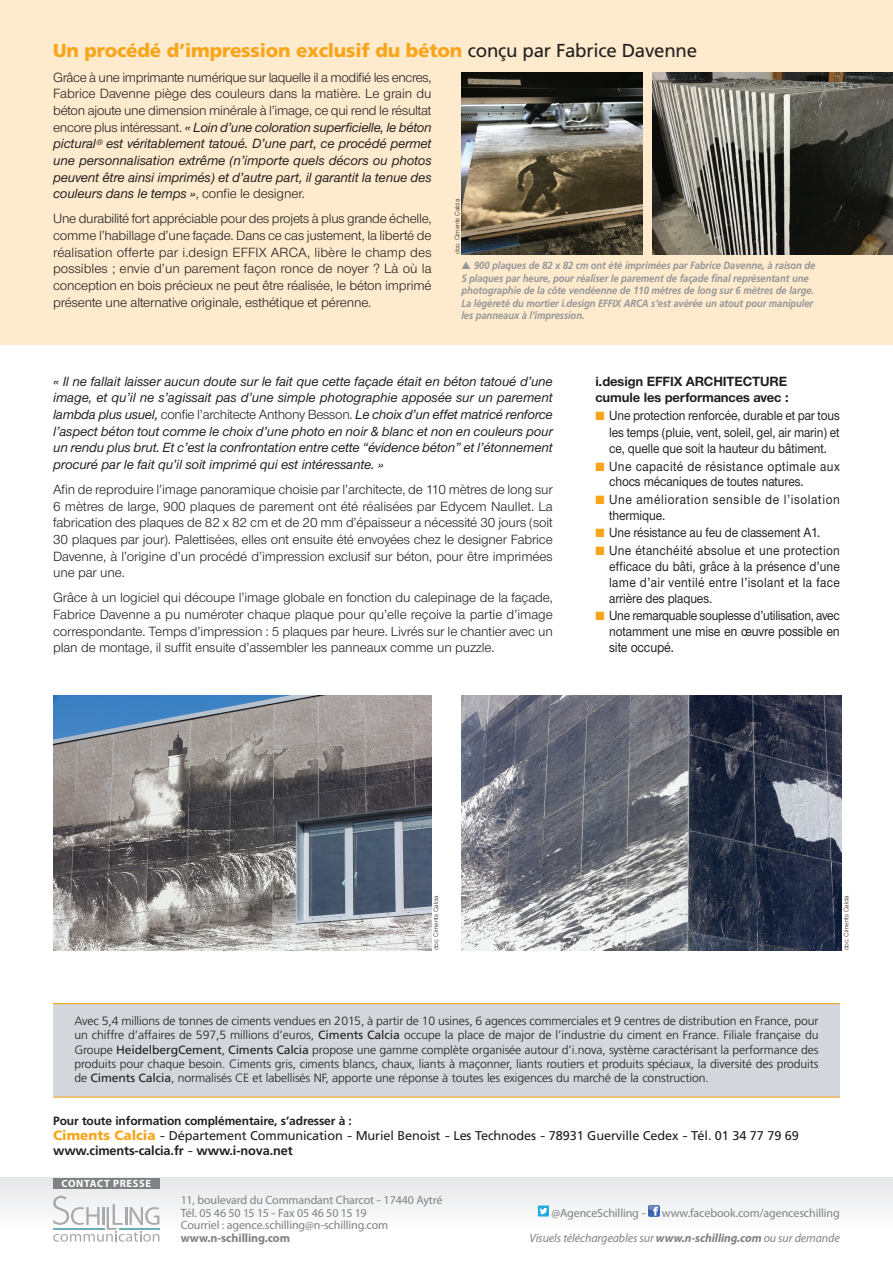
<style>
.page{position:relative;width:893px;height:1263px;background:#fff}
.page>*{position:absolute;margin:0;border:0;box-sizing:border-box;transform-origin:0 0}
.t1{font:900 18.75px "Frutiger";letter-spacing:-.01em;color:#f9a51b}
.t2{font:500 14.25px/15.9px "Nimbus San Nov T";letter-spacing:-.01em;color:#231f20;scale:.9 1}
.t3{font:13.8px/16.6px "Nimbus Sans Novus T";letter-spacing:-.01em;color:#231f20;text-align:justify}
.t4{font:italic 500 13.8px/16.6px "Nimbus San Nov T";letter-spacing:-.01em;color:#231f20;text-align:justify}
.t5{font:500 13.8px/15.9px "Nimbus San Nov T";letter-spacing:-.01em;color:#231f20;text-align:right;scale:.9 1}
.t6{font:500 13.8px/15.9px "Nimbus San Nov T";letter-spacing:.02em;color:#231f20;scale:.9 1}
.t7{font:700 13.8px/16.5px "Nimbus Sans Novus T";letter-spacing:-.01em;color:#231f20}
.t8{font:500 13.8px/15.9px "Nimbus San Nov T";letter-spacing:.05em;color:#231f20;scale:.9 1}
.t9{font:12.75px/15.3px "Frutiger";letter-spacing:-.01em;color:#231f20;scale:1.25 1}
.t10{font:300 12px/14.4px "Frutiger";letter-spacing:-.01em;color:#231f20;text-align:justify}
.t11{font:12px/12.6px "Myriad Pro";letter-spacing:-.01em;color:#808285}
.t12{font:italic 12px "Myriad";letter-spacing:-.01em;color:#808285}
.t13{font:700 12px "Frutiger";letter-spacing:-.01em;color:#231f20}
.t14{font:700 12px "Myriad Pro";letter-spacing:-.01em;color:#808285}
.t15{font:italic 700 10.5px/12.6px "Frutiger";letter-spacing:-.01em;color:#939598;scale:.9 1}
.t16{font:700 10.5px "Myriad Pro";letter-spacing:.06em;color:#fff}
.t17{font:6.75px "Nimbus Sans Novus T";letter-spacing:-.01em;color:#231f20}
.s1{font-weight:400;color:#231f20}
.s2{font-family:"Nimbus Sans Novus T";font-weight:400;font-style:normal}
.s3{color:#f9a51b}
.s4{font-size:13.8px}
.s5{font-weight:400}
.s6{font-weight:900;font-size:13.5px;color:#f9a51b}
.s7{font-weight:700}
.s8{font-family:"Myriad Pro";font-weight:700}
</style>
<div class="page">
<div style="left:0;top:0;width:893px;height:344px;background:#feeacc"></div>
<div style="left:53px;top:1003px;width:787px;height:94px;background:#d3d6da"></div>
<hr style="left:53px;top:1096px;width:787px;height:2px;background:#f9a51b">
<hr style="left:53px;top:1003px;width:787px;height:1px;background:#f9a51b">
<div style="left:0;top:1178px;width:893px;height:53px;background:#f1f2f3"></div>
<div style="left:53px;top:1178px;width:106px;height:10px;background:#808285"></div>
<svg style="left:53px;top:1196px;width:106px;height:46px"></svg>
<div style="left:538px;top:1205px;width:11px;height:11px;background:#24aae1"></div>
<svg style="left:540px;top:1208px;width:7px;height:6px"></svg>
<svg style="left:648px;top:1205px;width:11px;height:12px"></svg>
<img style="left:461px;top:72px;width:181px;height:182px">
<img style="left:653px;top:72px;width:240px;height:182px">
<img style="left:53px;top:695px;width:379px;height:255px">
<img style="left:461px;top:695px;width:381px;height:255px">
<h1 class="t1" style="left:53px;top:43px;width:645px">Un procédé d’impression exclusif du béton <span class="s1">conçu par Fabrice Davenne</span></h1>
<p class="t3" style="left:53px;top:69px;width:380px">Grâce à une imprimante numérique sur laquelle il a modifié les encres, Fabrice Davenne piège des couleurs dans la matière. Le grain du béton ajoute une dimension minérale à l’image, ce qui rend le résultat</p>
<p class="t4" style="left:53px;top:119px;width:380px"><span class="s2">encore plus intéressant.</span> « Loin d’une coloration superficielle, le béton pictural<sup>®</sup> est véritablement tatoué. D’une part, ce procédé permet une personnalisation extrême (n’importe quels décors ou photos peuvent être ainsi imprimés) et d’autre part, il garantit la tenue des couleurs dans le temps »<span class="s2">, confie le designer.</span></p>
<p class="t3" style="left:53px;top:210px;width:380px">Une durabilité fort appréciable pour des projets à plus grande échelle, comme l’habillage d’une façade. Dans ce cas justement, la liberté de réalisation offerte par i.design EFFIX ARCA, libère le champ des possibles ; envie d’un parement façon ronce de noyer ? Là où la conception en bois précieux ne peut être réalisée, le béton imprimé présente une alternative originale, esthétique et pérenne.</p>
<p class="t17" style="left:453px;top:254px;width:57px;rotate:-90deg">doc. Ciments Calcia</p>
<p class="t15" style="left:461px;top:260px;width:395px">▲ 900 plaques de 82 x 82 cm ont été imprimées par Fabrice Davenne, à raison de 5 plaques par heure, pour réaliser le parement de façade final représentant une photographie de la côte vendéenne de 110 mètres de long sur 6 mètres de large.<br>La légèreté du mortier i.design EFFIX ARCA s’est avérée un atout pour manipuler les panneaux à l’impression.</p>
<p class="t4" style="left:53px;top:372px;width:501px">« Il ne fallait laisser aucun doute sur le fait que cette façade était en béton tatoué d’une image, et qu’il ne s’agissait pas d’une simple photographie apposée sur un parement lambda plus usuel, <span class="s2">confie l’architecte Anthony Besson.</span> Le choix d’un effet matricé renforce l’aspect béton tout comme le choix d’une photo en noir &amp; blanc et non en couleurs pour un rendu plus brut. Et c’est la confrontation entre cette “évidence béton” et l’étonnement procuré par le fait qu’il soit imprimé qui est intéressante. »</p>
<p class="t3" style="left:53px;top:481px;width:501px">Afin de reproduire l’image panoramique choisie par l’architecte, de 110 mètres de long sur 6 mètres de large, 900 plaques de parement ont été réalisées par Edycem Naullet. La fabrication des plaques de 82 x 82 cm et de 20 mm d’épaisseur a nécessité 30 jours (soit 30 plaques par jour). Palettisées, elles ont ensuite été envoyées chez le designer Fabrice Davenne, à l’origine d’un procédé d’impression exclusif sur béton, pour être imprimées une par une.</p>
<p class="t3" style="left:53px;top:589px;width:501px">Grâce à un logiciel qui découpe l’image globale en fonction du calepinage de la façade, Fabrice Davenne a pu numéroter chaque plaque pour qu’elle reçoive la partie d’image correspondante. Temps d’impression : 5 plaques par heure. Livrés sur le chantier avec un plan de montage, il suffit ensuite d’assembler les panneaux comme un puzzle.</p>
<p class="t7" style="left:595px;top:373px;width:195px">i.design EFFIX ARCHITECTURE cumule les performances avec :</p>
<p class="t5" style="left:595px;top:406px;width:273px;line-height:17.5px"><span class="s3">■</span> Une protection renforcée, durable et par tous les temps (pluie, vent, soleil, gel, air marin) et</p>
<p class="t5" style="left:609px;top:440px;width:243px">ce, quelle que soit la hauteur du bâtiment.</p>
<p class="t6" style="left:609px;top:458px;width:258px;text-indent:-14px"><span class="s3">■</span> Une capacité de résistance optimale aux chocs mécaniques de toutes natures.</p>
<p class="t8" style="left:609px;top:491px;width:258px;text-indent:-14px"><span class="s3">■</span> Une amélioration sensible de l’isolation thermique.</p>
<p class="t5" style="left:595px;top:525px;width:252px"><span class="s3">■</span> Une résistance au feu de classement A1.</p>
<p class="t5" style="left:609px;top:542px;width:258px;text-align:justify;text-indent:-14px"><span class="s3">■</span> Une étanchéité absolue et une protection efficace du bâti, grâce à la présence d’une lame d’air ventilé entre l’isolant et la face arrière des plaques.</p>
<p class="t5" style="left:595px;top:607px;width:273px"><span class="s3">■</span> Une remarquable souplesse d’utilisation, avec</p>
<p class="t2" style="left:609px;top:623px;width:258px"><span class="s4">notamment une</span> mise en œuvre possible en site occupé.</p>
<p class="t17" style="left:432px;top:950px;width:57px;rotate:-90deg">doc. Ciments Calcia</p>
<p class="t17" style="left:842px;top:950px;width:57px;rotate:-90deg">doc. Ciments Calcia</p>
<p class="t10" style="left:74px;top:1014px;width:746px">Avec 5,4 millions de tonnes de ciments vendues en 2015, à partir de 10 usines, 6 agences commerciales et 9 centres de distribution en France, pour un chiffre d’affaires de 597,5 millions d’euros, <span class="s5">Ciments Calcia</span> occupe la place de major de l’industrie du ciment en France. Filiale française du Groupe <span class="s5">HeidelbergCement</span>, <span class="s5">Ciments Calcia</span> propose une gamme complète organisée autour d’i.nova, système caractérisant la performance des produits pour chaque besoin. Ciments gris, ciments blancs, chaux, liants à maçonner, liants routiers et produits spéciaux, la diversité des produits de <span class="s5">Ciments Calcia</span>, normalisés CE et labellisés NF, apporte une réponse à toutes les exigences du marché de la construction.</p>
<p class="t13" style="left:53px;top:1116px;width:300px">Pour toute information complémentaire, s’adresser à :</p>
<p class="t9" style="left:53px;top:1129px;width:598px"><span class="s6">Ciments Calcia</span> - Département Communication - Muriel Benoist - Les Technodes - 78931 Guerville Cedex - Tél. 01 34 77 79 69 <span class="s7">www.ciments-calcia.fr</span> - <span class="s7">www.i-nova.net</span></p>
<p class="t16" style="left:62px;top:1179px;width:91px">CONTACT PRESSE</p>
<p class="t11" style="left:181px;top:1194px;width:263px">11, boulevard du Commandant Charcot - 17440 Aytré<br>Tél. 05 46 50 15 15 - Fax 05 46 50 15 19</p>
<p class="t11" style="left:551px;top:1207px;width:96px">@AgenceSchilling -</p>
<p class="t11" style="left:662px;top:1207px;width:179px">www.facebook.com/agenceschilling</p>
<p class="t11" style="left:181px;top:1220px;width:209px">Courriel : agence.schilling@n-schilling.com</p>
<p class="t14" style="left:181px;top:1233px;width:111px">www.n-schilling.com</p>
<p class="t12" style="left:529px;top:1233px;width:312px">Visuels téléchargeables sur <span class="s8">www.n-schilling.com</span> ou sur demande</p>
</div>
